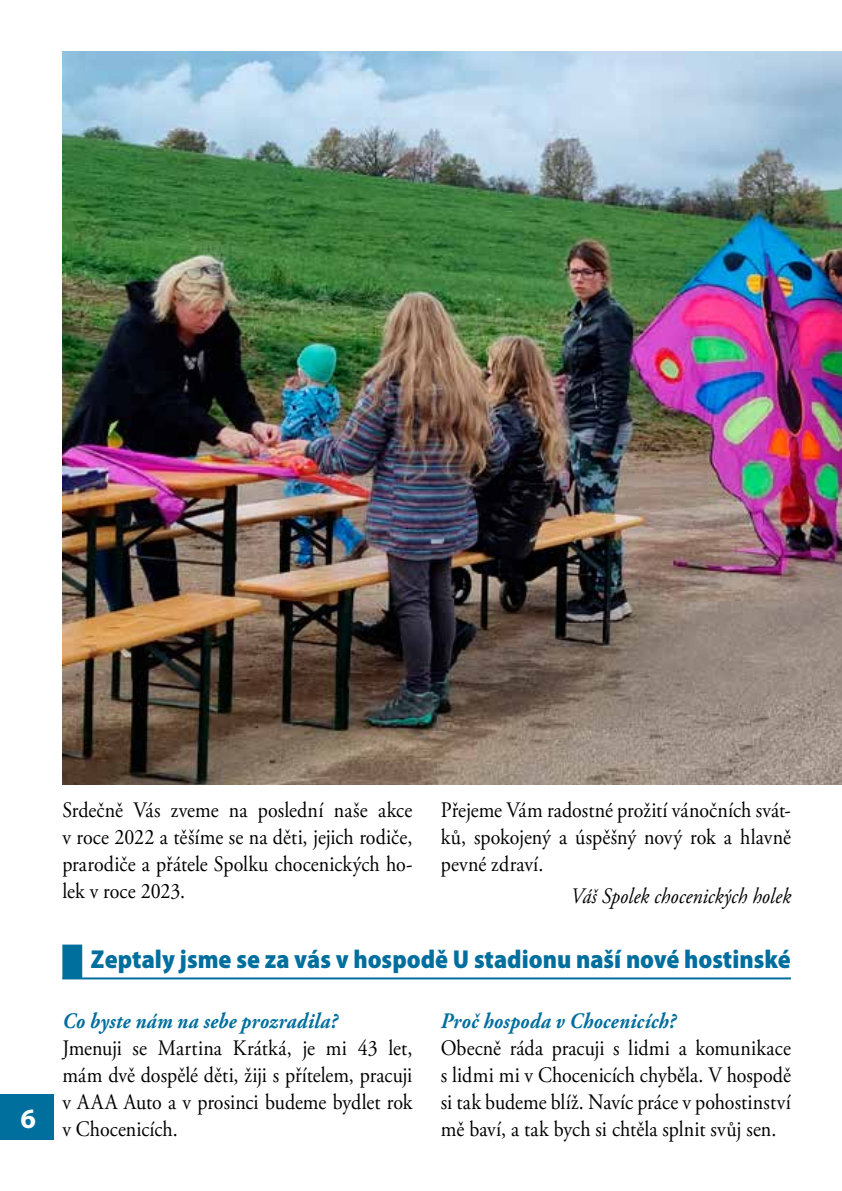
<style>
.page{position:relative;width:842px;height:1191px;background:#fff}
.page>*{position:absolute;margin:0;border:0;box-sizing:border-box;transform-origin:0 0}
.t1{font:700 28px "Myriad Pro";color:#fff}
.t2{font:900 semi-condensed 26px "Myriad Pro";color:#006f9e}
.t3{font:22px/27px "Adobe Garamond Pro";letter-spacing:.005em;color:#000;text-align:justify;scale:.9 1}
.t4{font:italic 700 22px "Adobe Garamond Pro";letter-spacing:.01em;color:#006f9e;scale:.9 1}
.t5{font:italic 22px "Adobe Garamond Pro";color:#000;scale:.9 1}
</style>
<div class="page">
<div style="left:0;top:1094px;width:54px;height:46px;background:#006f9e"></div>
<div style="left:62px;top:944px;width:20px;height:34px;background:#006f9e"></div>
<hr style="left:62px;top:977px;width:729px;height:2px;background:#006f9e">
<img style="left:62px;top:51px;width:780px;height:733px">
<p class="t1" style="left:21px;top:1100px;width:17px">6</p>
<p class="t3" style="left:62px;top:797px;width:391px">Srdečně Vás zveme na poslední naše akce v roce 2022 a těšíme se na děti, jejich rodiče, prarodiče a přátele Spolku chocenických ho&shy;lek v roce 2023.</p>
<p class="t3" style="left:441px;top:797px;width:390px">Přejeme Vám radostné prožití vánočních svát&shy;ků, spokojený a úspěšný nový rok a hlavně pevné zdraví.</p>
<p class="t5" style="left:571px;top:883px;width:246px">Váš Spolek chocenických holek</p>
<p class="t2" style="left:91px;top:942px;width:701px">Zeptaly jsme se za vás v hospodě U stadionu naší nové hostinské</p>
<p class="t4" style="left:62px;top:1008px;width:307px">Co byste nám na sebe prozradila?</p>
<p class="t3" style="left:62px;top:1035px;width:391px">Jmenuji se Martina Krátká, je mi 43 let, mám dvě dospělé děti, žiji s přítelem, pracuji v AAA Auto a v prosinci budeme bydlet rok v Chocenicích.</p>
<p class="t4" style="left:441px;top:1008px;width:263px">Proč hospoda v Chocenicích?</p>
<p class="t3" style="left:441px;top:1035px;width:390px">Obecně ráda pracuji s lidmi a komunikace s lidmi mi v Chocenicích chyběla. V hospodě si tak budeme blíž. Navíc práce v pohostinství mě baví, a tak bych si chtěla splnit svůj sen.</p>
</div>
